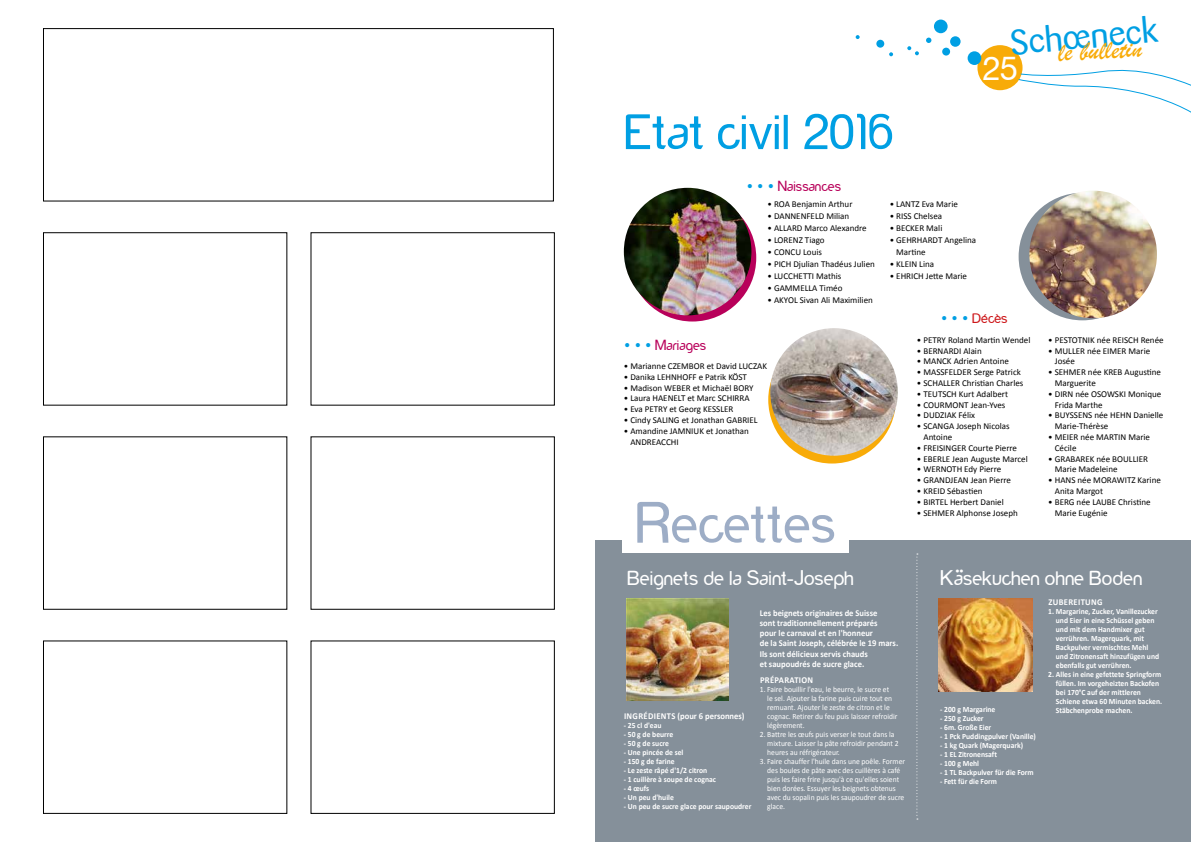
<style>
.page{position:relative;width:1191px;height:842px;background:#fff}
.page>*{position:absolute;margin:0;border:0;box-sizing:border-box;transform-origin:0 0}
.t1{font:55.2px "yorkville";color:#9dadc6}
.t2{font:50px "yorkville";color:#009fe3}
.t3{font:35px "Barmeno";color:#009fe3}
.t4{font:33px "yorkville";color:#fff}
.t5{font:27px "Brush Script";color:#f8ab08}
.t6{font:20.2px "yorkville";color:#fff}
.t7{font:14px "yorkville";color:#b8005a}
.t8{font:14px "yorkville";color:#cd171a}
.t9{font:9.6px "Calibri";color:#fff}
.t10{font:9px/10.8px "Calibri";color:#000}
.t11{font:700 9px/10.3px "Calibri";color:#fff;scale:.95 1}
.t12{font:700 8px/9px "Calibri";color:#fff;scale:.95 1}
.t13{font:8px/9px "Calibri";color:#fff;scale:.95 1}
.s1{color:#009fe3}
</style>
<div class="page">
<div style="left:1018px;top:193px;width:128px;height:127px;background:#85909a;border-radius:50%"></div>
<div style="left:768px;top:336px;width:128px;height:127px;background:#f8ab08;border-radius:50%"></div>
<svg style="left:628px;top:194px;width:128px;height:127px"></svg>
<div style="left:43px;top:232px;width:244px;height:173px;border:1px solid #000"></div>
<div style="left:43px;top:28px;width:510px;height:173px;border:1px solid #000"></div>
<div style="left:43px;top:641px;width:244px;height:173px;border:1px solid #000"></div>
<div style="left:977px;top:45px;width:45px;height:45px;background:#f8ab08;border-radius:50%"></div>
<svg style="left:1017px;top:65px;width:174px;height:48px"></svg>
<div style="left:934px;top:20px;width:13px;height:13px;background:#009fe3;border-radius:50%"></div>
<div style="left:950px;top:36px;width:10px;height:11px;background:#009fe3;border-radius:50%"></div>
<div style="left:942px;top:48px;width:8px;height:8px;background:#009fe3;border-radius:50%"></div>
<div style="left:876px;top:40px;width:8px;height:8px;background:#009fe3;border-radius:50%"></div>
<svg style="left:926px;top:38px;width:5px;height:5px"></svg>
<svg style="left:855px;top:35px;width:4px;height:4px"></svg>
<svg style="left:889px;top:52px;width:4px;height:4px"></svg>
<svg style="left:907px;top:46px;width:12px;height:9px"></svg>
<div style="left:967px;top:51px;width:14px;height:14px;background:#009fe3;border-radius:50%"></div>
<img style="left:624px;top:188px;width:127px;height:127px;border-radius:64px">
<img style="left:770px;top:328px;width:128px;height:128px;border-radius:64px">
<img style="left:1029px;top:191px;width:128px;height:127px;border-radius:64px">
<div style="left:595px;top:540px;width:596px;height:302px;background:#85909a"></div>
<img style="left:626px;top:598px;width:102px;height:102px">
<svg style="left:916px;top:553px;width:2px;height:266px"></svg>
<div style="left:622px;top:502px;width:227px;height:51px;background:#fff"></div>
<img style="left:938px;top:598px;width:94px;height:94px">
<h2 class="t2" style="left:624px;top:109px;width:271px">Etat civil 2016</h2>
<h3 class="t7" style="left:746px;top:180px;width:96px"><span class="s1">• • •</span> Naissances</h3>
<h3 class="t3" style="left:1008px;top:23px;width:149px;rotate:-5deg">Schœneck</h3>
<h3 class="t5" style="left:1057px;top:36px;width:85px;rotate:-3deg">le bulletin</h3>
<h3 class="t4" style="left:982px;top:53px;width:36px">25</h3>
<h3 class="t7" style="left:624px;top:339px;width:84px"><span class="s1">• • •</span> Mariages</h3>
<p class="t10" style="left:767px;top:199px;width:86px">• ROA Benjamin Arthur</p>
<p class="t10" style="left:767px;top:211px;width:83px">• DANNENFELD Milian</p>
<p class="t10" style="left:767px;top:223px;width:101px">• ALLARD Marco Alexandre</p>
<p class="t10" style="left:767px;top:235px;width:59px">• LORENZ Tiago</p>
<p class="t10" style="left:767px;top:247px;width:56px">• CONCU Louis</p>
<p class="t10" style="left:767px;top:259px;width:109px">• PICH Djulian Thadéus Julien</p>
<p class="t10" style="left:767px;top:271px;width:75px">• LUCCHETTI Mathis</p>
<p class="t10" style="left:767px;top:283px;width:76px">• GAMMELLA Timéo</p>
<p class="t10" style="left:767px;top:295px;width:107px">• AKYOL Sivan Ali Maximilien</p>
<p class="t10" style="left:624px;top:361px;width:145px">• Marianne CZEMBOR et David LUCZAK</p>
<p class="t10" style="left:624px;top:371px;width:125px">• Danika LEHNHOFF e Patrik KÖST</p>
<p class="t10" style="left:624px;top:382px;width:131px">• Madison WEBER et Michaël BORY</p>
<p class="t10" style="left:624px;top:393px;width:127px">• Laura HAENELT et Marc SCHIRRA</p>
<p class="t10" style="left:624px;top:404px;width:111px">• Eva PETRY et Georg KESSLER</p>
<p class="t10" style="left:624px;top:415px;width:135px">• Cindy SALING et Jonathan GABRIEL</p>
<p class="t10" style="left:630px;top:425px;width:120px;text-indent:-7px">• Amandine JAMNIUK et Jonathan<br>ANDREACCHI</p>
<h1 class="t1" style="left:635px;top:499px;width:202px">Recettes</h1>
<h3 class="t6" style="left:627px;top:569px;width:228px">Beignets de la Saint-Joseph</h3>
<p class="t10" style="left:889px;top:199px;width:70px">• LANTZ Eva Marie</p>
<p class="t10" style="left:889px;top:211px;width:54px">• RISS Chelsea</p>
<p class="t10" style="left:889px;top:223px;width:54px">• BECKER Mali</p>
<p class="t10" style="left:896px;top:234px;width:81px;line-height:12px;text-indent:-7px">• GEHRHARDT Angelina<br>Martine</p>
<p class="t10" style="left:889px;top:259px;width:46px">• KLEIN Lina</p>
<p class="t10" style="left:889px;top:271px;width:79px">• EHRICH Jette Marie</p>
<h3 class="t8" style="left:940px;top:312px;width:68px"><span class="s1">• • •</span> Décès</h3>
<p class="t10" style="left:917px;top:334px;width:115px">• PETRY Roland Martin Wendel</p>
<p class="t10" style="left:917px;top:345px;width:66px">• BERNARDI Alain</p>
<p class="t10" style="left:917px;top:356px;width:93px">• MANCK Adrien Antoine</p>
<p class="t10" style="left:917px;top:367px;width:105px">• MASSFELDER Serge Patrick</p>
<p class="t10" style="left:917px;top:378px;width:108px">• SCHALLER Christian Charles</p>
<p class="t10" style="left:917px;top:388px;width:93px">• TEUTSCH Kurt Adalbert</p>
<p class="t10" style="left:917px;top:399px;width:90px">• COURMONT Jean-Yves</p>
<p class="t10" style="left:917px;top:410px;width:60px">• DUDZIAK Félix</p>
<p class="t10" style="left:923px;top:421px;width:88px;text-indent:-7px">• SCANGA Joseph Nicolas<br>Antoine</p>
<p class="t10" style="left:917px;top:442px;width:102px">• FREISINGER Courte Pierre</p>
<p class="t10" style="left:917px;top:453px;width:112px">• EBERLE Jean Auguste Marcel</p>
<p class="t10" style="left:917px;top:464px;width:86px">• WERNOTH Edy Pierre</p>
<p class="t10" style="left:917px;top:475px;width:96px">• GRANDJEAN Jean Pierre</p>
<p class="t10" style="left:917px;top:486px;width:67px">• KREID Sébastien</p>
<p class="t10" style="left:917px;top:496px;width:88px">• BIRTEL Herbert Daniel</p>
<p class="t10" style="left:917px;top:507px;width:102px">• SEHMER Alphonse Joseph</p>
<p class="t10" style="left:1048px;top:334px;width:117px">• PESTOTNIK née REISCH Renée</p>
<p class="t10" style="left:1054px;top:345px;width:97px;text-indent:-7px">• MULLER née EIMER Marie<br>Josée</p>
<p class="t10" style="left:1054px;top:367px;width:108px;text-indent:-7px">• SEHMER née KREB Augustine<br>Marguerite</p>
<p class="t10" style="left:1054px;top:388px;width:108px;text-indent:-7px">• DIRN née OSOWSKI Monique<br>Frida Marthe</p>
<p class="t10" style="left:1054px;top:410px;width:110px;text-indent:-7px">• BUYSSENS née HEHN Danielle<br>Marie-Thérèse</p>
<p class="t10" style="left:1054px;top:432px;width:97px;text-indent:-7px">• MEIER née MARTIN Marie<br>Cécile</p>
<p class="t10" style="left:1054px;top:453px;width:95px;text-indent:-7px">• GRABAREK née BOULLIER<br>Marie Madeleine</p>
<p class="t10" style="left:1054px;top:475px;width:108px;text-indent:-7px">• HANS née MORAWITZ Karine<br>Anita Margot</p>
<p class="t10" style="left:1054px;top:496px;width:97px;text-indent:-7px">• BERG née LAUBE Christine<br>Marie Eugénie</p>
<p class="t9" style="left:955px;top:565px;width:10px">• •</p>
<h3 class="t6" style="left:940px;top:569px;width:204px">Kasekuchen ohne Boden</h3>
<p class="t11" style="left:624px;top:711px;width:10px">Ingr</p>
<p class="t11" style="left:643px;top:711px;width:11px">édients</p>
<p class="t11" style="left:677px;top:711px;width:72px">(pour 6 personnes)</p>
<p class="t12" style="left:624px;top:721px;width:41px">- 25 cl d'eau</p>
<p class="t12" style="left:624px;top:730px;width:54px">- 50 g de beurre</p>
<p class="t12" style="left:624px;top:739px;width:49px">- 50 g de sucre</p>
<p class="t12" style="left:624px;top:748px;width:64px">- Une pincée de sel</p>
<p class="t12" style="left:624px;top:757px;width:55px">- 150 g de farine</p>
<p class="t12" style="left:624px;top:766px;width:89px">- Le zeste râpé d'1/2 citron</p>
<p class="t12" style="left:624px;top:775px;width:99px">- 1 cuillère à soupe de cognac</p>
<p class="t12" style="left:624px;top:784px;width:28px">- 4 œufs</p>
<p class="t12" style="left:624px;top:793px;width:54px">- Un peu d'huile</p>
<p class="t12" style="left:624px;top:802px;width:136px">- Un peu de sucre glace pour saupoudrer</p>
<p class="t11" style="left:760px;top:607px;width:147px">Les beignets originaires de Suisse<br>sont traditionnellement préparés<br>pour le carnaval et en l'honneur<br>de la Saint Joseph, célébrée le 19 mars.<br>Ils sont délicieux servis chauds<br>et saupoudrés de sucre glace.</p>
<p class="t11" style="left:760px;top:675px;width:22px">Préparation</p>
<p class="t13" style="left:767px;top:685px;width:138px;text-indent:-7px">1. Faire bouillir l'eau, le beurre, le sucre et<br>le sel. Ajouter la farine puis cuire tout en remuant. Ajouter le zeste de citron et le cognac. Retirer du feu puis laisser refroidir légèrement.</p>
<p class="t13" style="left:767px;top:730px;width:140px;text-indent:-7px">2. Battre les œufs puis verser le tout dans la mixture. Laisser la pâte refroidir pendant 2 heures au réfrigérateur.</p>
<p class="t13" style="left:767px;top:757px;width:147px;text-indent:-7px">3. Faire chauffer l'huile dans une poêle. Former des boules de pâte avec des cuillères à café puis les faire frire jusqu'à ce qu'elles soient bien dorées. Essuyer les beignets obtenus avec du sopalin puis les saupoudrer de sucre glace.</p>
<p class="t12" style="left:940px;top:705px;width:60px">- 200 g Margarine</p>
<p class="t12" style="left:940px;top:714px;width:47px">- 250 g Zucker</p>
<p class="t12" style="left:940px;top:723px;width:55px">- 6m. Große Eier</p>
<p class="t12" style="left:940px;top:732px;width:102px">- 1 Pck Puddingpulver (Vanille)</p>
<p class="t12" style="left:940px;top:741px;width:89px">- 1 kg Quark (Magerquark)</p>
<p class="t12" style="left:940px;top:750px;width:61px">- 1 EL Zitronensaft</p>
<p class="t12" style="left:940px;top:759px;width:43px">- 100 g Mehl</p>
<p class="t12" style="left:940px;top:768px;width:100px">- 1 TL Backpulver für die Form</p>
<p class="t12" style="left:940px;top:777px;width:61px">- Fett für die Form</p>
<p class="t11" style="left:1048px;top:597px;width:11px">Zubereitung</p>
<p class="t12" style="left:1055px;top:607px;width:110px;text-indent:-8px">1. Margarine, Zucker, Vanillezucker und Eier in eine Schüssel geben und mit dem Handmixer gut verrühren. Magerquark, mit<br>Backpulver vermischtes Mehl und Zitronensaft hinzufügen und ebenfalls gut verrühren.</p>
<p class="t12" style="left:1055px;top:670px;width:113px;text-indent:-8px">2. Alles in eine gefettete Springform füllen. Im vorgeheizten Backofen bei 170°C auf der mittleren<br>Schiene etwa 60 Minuten backen.<br>Stäbchenprobe machen.</p>
</div>
